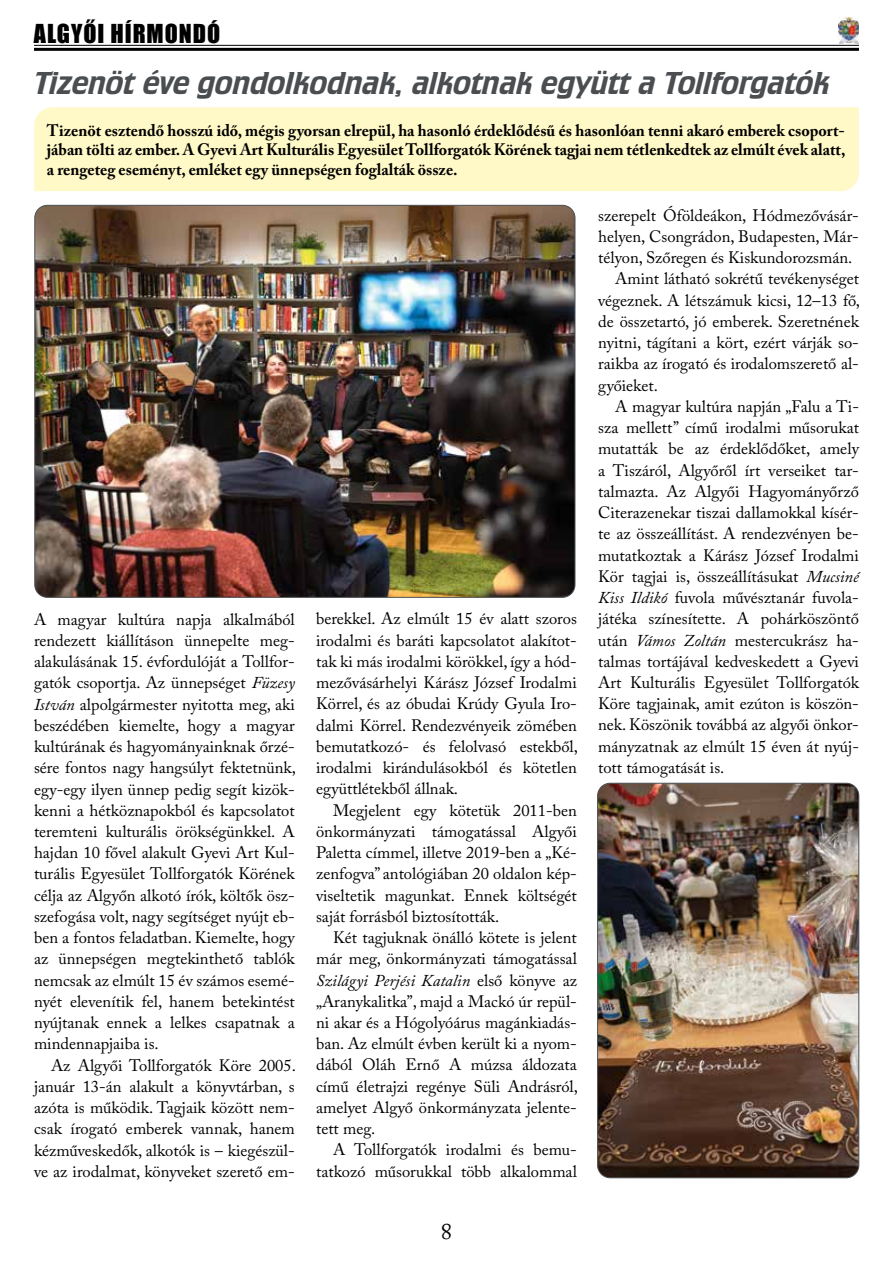
<style>
.page{position:relative;width:893px;height:1263px;background:#fff}
.page>*{position:absolute;margin:0;border:0;box-sizing:border-box;transform-origin:0 0}
.t1{font:33px "Crillee TOT";color:#4b4e51}
.t2{font:24px "Impact";letter-spacing:.04em;color:#000}
.t3{font:22.5px "Adobe Caslon Pro";color:#000}
.t4{font:16.5px/21.3px "Adobe Caslon Pro";color:#000;text-align:justify}
.t5{font:700 16.5px/19.8px "Adobe Caslon Pro";color:#000;text-align:justify}
.s1{font-style:italic}
</style>
<div class="page">
<hr style="left:34px;top:45px;width:825px;height:1px;background:#000">
<hr style="left:34px;top:48px;width:825px;height:3px;background:#000">
<img style="left:838px;top:17px;width:21px;height:26px">
<div style="left:34px;top:107px;width:825px;height:84px;background:#fff9c7"></div>
<img style="left:35px;top:205px;width:540px;height:392px">
<img style="left:598px;top:783px;width:261px;height:395px">
<div style="left:597px;top:783px;width:262px;height:395px;border:1px solid #4b4e51;border-radius:13px"></div>
<h2 class="t2" style="left:34px;top:15px;width:188px">ALGYŐI HÍRMONDÓ</h2>
<h1 class="t1" style="left:34px;top:65px;width:797px">Tizenöt éve gondolkodnak, alkotnak együtt a Tollforgatók</h1>
<p class="t5" style="left:47px;top:120px;width:800px">Tizenöt esztendő hosszú idő, mégis gyorsan elrepül, ha hasonló érdeklődésű és hasonlóan tenni akaró emberek csoport&shy;jában tölti az ember. A Gyevi Art Kulturális Egyesület Tollforgatók Körének tagjai nem tétlenkedtek az elmúlt évek alatt, a rengeteg eseményt, emléket egy ünnepségen foglalták össze.</p>
<p class="t4" style="left:34px;top:608px;width:263px">A magyar kultúra napja alkalmából rendezett kiállításon ünnepelte meg&shy;alakulásának 15. évfordulóját a Tollfor&shy;gatók csoportja. Az ünnepséget <span class="s1">Füzesy István</span> alpolgármester nyitotta meg, aki beszédében kiemelte, hogy a magyar kultúrának és hagyományainknak őrzé&shy;sére fontos nagy hangsúlyt fektetnünk, egy-egy ilyen ünnep pedig segít kizök&shy;kenni a hétköznapokból és kapcsolatot teremteni kulturális örökségünkkel. A hajdan 10 fővel alakult Gyevi Art Kul&shy;turális Egyesület Tollforgatók Körének célja az Algyőn alkotó írók, költők ös - szefogása volt, nagy segítséget nyújt eb&shy;ben a fontos feladatban. Kiemelte, hogy az ünnepségen megtekinthető tablók nemcsak az elmúlt 15 év számos esemé&shy;nyét elevenítik fel, hanem betekintést nyújtanak ennek a lelkes csapatnak a mindennapjaiba is.</p>
<p class="t4" style="left:34px;top:1054px;width:263px;text-indent:17px">Az Algyői Tollforgatók Köre 2005. január 13-án alakult a könyvtárban, s azóta is működik. Tagjaik között nem&shy;csak írogató emberek vannak, hanem kézműveskedők, alkotók is – kiegészül&shy;ve az irodalmat, könyveket szerető em-</p>
<p class="t4" style="left:316px;top:608px;width:263px">berekkel. Az elmúlt 15 év alatt szoros irodalmi és baráti kapcsolatot alakítot&shy;tak ki más irodalmi körökkel, így a hód&shy;mezővásárhelyi Kárász József Irodalmi Körrel, és az óbudai Krúdy Gyula Iro&shy;dalmi Körrel. Rendezvényeik zömében bemutatkozó- és felolvasó estekből, irodalmi kirándulásokból és kötetlen együttlétekből állnak.</p>
<p class="t4" style="left:316px;top:799px;width:262px;text-indent:17px">Megjelent egy kötetük 2011-ben önkormányzati támogatással Algyői Paletta címmel, illetve 2019-ben a „Ké&shy;zenfogva” antológiában 20 oldalon kép&shy;viseltetik magunkat. Ennek költségét saját forrásból biztosították.</p>
<p class="t4" style="left:316px;top:927px;width:263px;text-indent:17px">Két tagjuknak önálló kötete is jelent már meg, önkormányzati támogatással <span class="s1">Szilágyi Perjési Katalin</span> első könyve az „Aranykalitka”, majd a Mackó úr repül&shy;ni akar és a Hógolyóárus magánkiadás&shy;ban. Az elmúlt évben került ki a nyom&shy;dából Oláh Ernő A múzsa áldozata című életrajzi regénye Süli Andrásról, amelyet Algyő önkormányzata jelente&shy;tett meg.</p>
<p class="t4" style="left:316px;top:1139px;width:262px;text-align:right">A Tollforgatók irodalmi és bemu&shy;tatkozó műsorukkal több alkalommal</p>
<h3 class="t3" style="left:441px;top:1218px;width:13px">8</h3>
<p class="t4" style="left:598px;top:204px;width:262px">szerepelt Óföldeákon, Hódmezővásár-</p>
<p class="t4" style="left:598px;top:226px;width:262px">helyen, Csongrádon, Budapesten, Már-</p>
<p class="t4" style="left:598px;top:247px;width:256px">télyon, Szőregen és Kiskundorozsmán.</p>
<p class="t4" style="left:615px;top:268px;width:245px">Amint látható sokrétű tevékenységet</p>
<p class="t4" style="left:598px;top:289px;width:263px">végeznek. A létszámuk kicsi, 12–13 fő,</p>
<p class="t4" style="left:598px;top:311px;width:262px">de összetartó, jó emberek. Szeretnének</p>
<p class="t4" style="left:598px;top:332px;width:262px">nyitni, tágítani a kört, ezért várják so-</p>
<p class="t4" style="left:598px;top:353px;width:262px">raikba az írogató és irodalomszerető al-</p>
<p class="t4" style="left:598px;top:374px;width:61px">győieket.</p>
<p class="t4" style="left:615px;top:396px;width:245px">A magyar kultúra napján „Falu a Ti-</p>
<p class="t4" style="left:598px;top:417px;width:262px">sza mellett” című irodalmi műsorukat</p>
<p class="t4" style="left:598px;top:438px;width:262px">mutatták be az érdeklődőket, amely</p>
<p class="t4" style="left:598px;top:459px;width:262px">a Tiszáról, Algyőről írt verseiket tar-</p>
<p class="t4" style="left:598px;top:480px;width:262px">talmazta. Az Algyői Hagyományőrző</p>
<p class="t4" style="left:598px;top:502px;width:262px">Citerazenekar tiszai dallamokkal kísér-</p>
<p class="t4" style="left:598px;top:523px;width:262px">te az összeállítást. A rendezvényen be-</p>
<p class="t4" style="left:598px;top:544px;width:262px">mutatkoztak a Kárász József Irodalmi</p>
<p class="t4" style="left:598px;top:565px;width:262px">Kör tagjai is, összeállításukat <span class="s1">Mucsiné</span></p>
<p class="t4" style="left:598px;top:587px;width:262px"><span class="s1">Kiss Ildikó</span> fuvola művésztanár fuvola-</p>
<p class="t4" style="left:598px;top:608px;width:262px">játéka színesítette. A pohárköszöntő</p>
<p class="t4" style="left:598px;top:629px;width:262px">után <span class="s1">Vámos Zoltán</span> mestercukrász ha-</p>
<p class="t4" style="left:598px;top:650px;width:262px">talmas tortájával kedveskedett a Gyevi</p>
<p class="t4" style="left:598px;top:672px;width:262px">Art Kulturális Egyesület Tollforgatók</p>
<p class="t4" style="left:598px;top:693px;width:262px">Köre tagjainak, amit ezúton is köszön-</p>
<p class="t4" style="left:598px;top:714px;width:262px">nek. Köszönik továbbá az algyői önkor-</p>
<p class="t4" style="left:598px;top:735px;width:262px">mányzatnak az elmúlt 15 éven át nyúj-</p>
<p class="t4" style="left:598px;top:757px;width:128px">tott támogatását is.</p>
</div>
